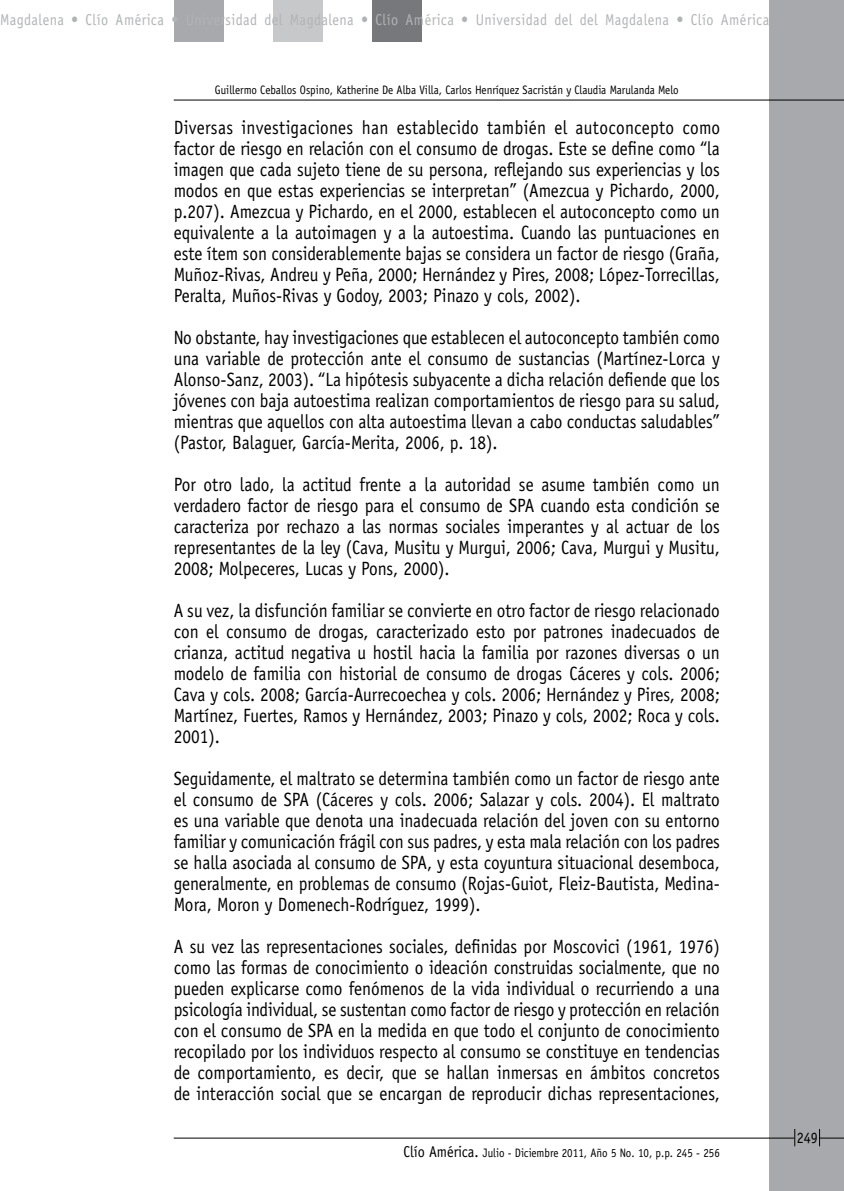
<style>
.page{position:relative;width:844px;height:1191px;background:#fff}
.page>*{position:absolute;margin:0;border:0;box-sizing:border-box;transform-origin:0 0}
.t1{font:19.25px/21px "Officina Sans";color:#000;text-align:justify;scale:.9 1}
.t2{font:15.75px "Officina Sans";letter-spacing:.035em;color:#b1b4b6;scale:.9 1}
.t3{font:15.75px "Officina Sans";color:#000;scale:.9 1}
.t4{font:12.25px "Officina Sans";color:#000;scale:.9 1}
.s1{font-size:15.75px}
</style>
<div class="page">
<div style="left:769px;top:0;width:74px;height:1191px;background:#a7a9ac"></div>
<div style="left:174px;top:0;width:49px;height:41px;background:#a7a9ac"></div>
<div style="left:372px;top:0;width:50px;height:41px;background:#77787b"></div>
<div style="left:273px;top:0;width:49px;height:41px;background:#c7c8ca"></div>
<hr style="left:174px;top:1137px;width:620px;height:1px;background:#000">
<svg style="left:794px;top:1129px;width:1px;height:17px"></svg>
<svg style="left:819px;top:1129px;width:24px;height:17px"></svg>
<hr style="left:174px;top:100px;width:669px;height:1px;background:#000">
<p class="t2" style="left:0;top:11px;width:856px">Magdalena • Clío América • Universidad del Magdalena • Clío América • Universidad del del Magdalena • Clío América</p>
<p class="t4" style="left:215px;top:82px;width:517px">Guillermo Ceballos Ospino, Katherine De Alba Villa, Carlos Henríquez Sacristán y Claudia Marulanda Melo</p>
<p class="t1" style="left:174px;top:117px;width:608px">Diversas investigaciones han establecido también el autoconcepto como factor de riesgo en relación con el consumo de drogas. Este se define como “la imagen que cada sujeto tiene de su persona, reflejando sus experiencias y los modos en que estas experiencias se interpretan” (Amezcua y Pichardo, 2000, p.207). Amezcua y Pichardo, en el 2000, establecen el autoconcepto como un equivalente a la autoimagen y a la autoestima. Cuando las puntuaciones en este ítem son considerablemente bajas se considera un factor de riesgo (Graña, Muñoz-Rivas, Andreu y Peña, 2000; Hernández y Pires, 2008; López-Torrecillas, Peralta, Muños-Rivas y Godoy, 2003; Pinazo y cols, 2002).</p>
<p class="t1" style="left:174px;top:327px;width:608px">No obstante, hay investigaciones que establecen el autoconcepto también como una variable de protección ante el consumo de sustancias (Martínez-Lorca y Alonso-Sanz, 2003). “La hipótesis subyacente a dicha relación defiende que los jóvenes con baja autoestima realizan comportamientos de riesgo para su salud, mientras que aquellos con alta autoestima llevan a cabo conductas saludables” (Pastor, Balaguer, García-Merita, 2006, p. 18).</p>
<p class="t1" style="left:174px;top:474px;width:608px">Por otro lado, la actitud frente a la autoridad se asume también como un verdadero factor de riesgo para el consumo de SPA cuando esta condición se caracteriza por rechazo a las normas sociales imperantes y al actuar de los representantes de la ley (Cava, Musitu y Murgui, 2006; Cava, Murgui y Musitu, 2008; Molpeceres, Lucas y Pons, 2000).</p>
<p class="t1" style="left:174px;top:600px;width:608px">A su vez, la disfunción familiar se convierte en otro factor de riesgo relacionado con el consumo de drogas, caracterizado esto por patrones inadecuados de crianza, actitud negativa u hostil hacia la familia por razones diversas o un modelo de familia con historial de consumo de drogas Cáceres y cols. 2006; Cava y cols. 2008; García-Aurrecoechea y cols. 2006; Hernández y Pires, 2008; Martínez, Fuertes, Ramos y Hernández, 2003; Pinazo y cols, 2002; Roca y cols.<br>2001).</p>
<p class="t1" style="left:174px;top:768px;width:608px">Seguidamente, el maltrato se determina también como un factor de riesgo ante el consumo de SPA (Cáceres y cols. 2006; Salazar y cols. 2004). El maltrato es una variable que denota una inadecuada relación del joven con su entorno familiar y comunicación frágil con sus padres, y esta mala relación con los padres se halla asociada al consumo de SPA, y esta coyuntura situacional desemboca, generalmente, en problemas de consumo (Rojas-Guiot, Fleiz-Bautista, Medina-Mora, Moron y Domenech-Rodríguez, 1999).</p>
<p class="t1" style="left:174px;top:936px;width:608px">A su vez las representaciones sociales, definidas por Moscovici (1961, 1976) como las formas de conocimiento o ideación construidas socialmente, que no pueden explicarse como fenómenos de la vida individual o recurriendo a una psicología individual, se sustentan como factor de riesgo y protección en relación con el consumo de SPA en la medida en que todo el conjunto de conocimiento recopilado por los individuos respecto al consumo se constituye en tendencias de comportamiento, es decir, que se hallan inmersas en ámbitos concretos de interacción social que se encargan de reproducir dichas representaciones,</p>
<p class="t4" style="left:403px;top:1145px;width:353px"><span class="s1">Clío América.</span> Julio - Diciembre 2011, Año 5 No. 10, p.p. 245 - 256</p>
<p class="t3" style="left:796px;top:1128px;width:25px">249</p>
</div>
